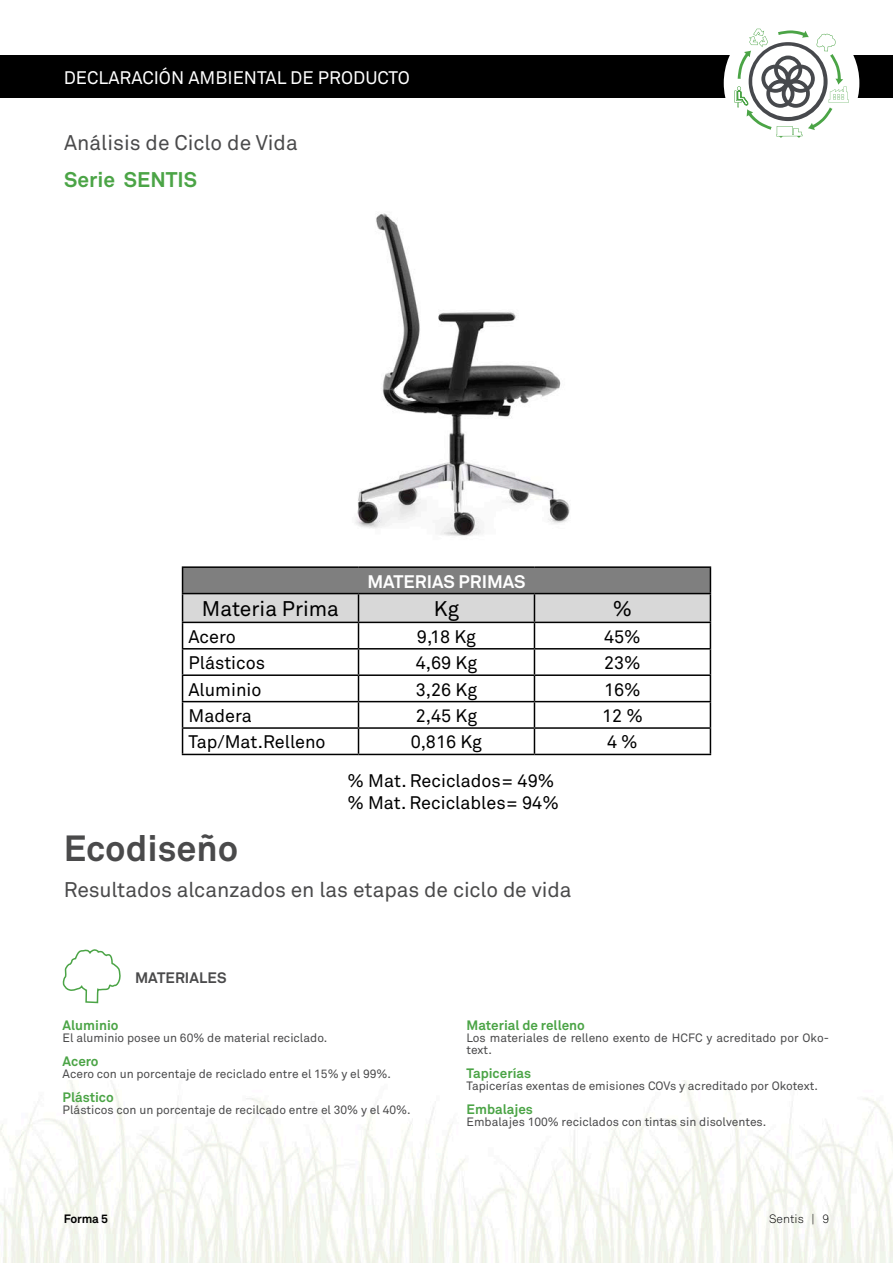
<style>
.page{position:relative;width:893px;height:1263px;background:#fff}
.page>*{position:absolute;margin:0;border:0;box-sizing:border-box;transform-origin:0 0}
.t1{font:700 36px "Akkurat";color:#4a4a4b}
.t2{font:21px "Akkurat";color:#4a4a4b}
.t3{font:21px "Akkurat";color:#000}
.t4{font:700 21px "Akkurat";color:#4ba446}
.t5{font:18px/21.6px "Akkurat";color:#000}
.t6{font:18px "Akkurat";color:#fff}
.t7{font:700 18px "Akkurat";color:#fff}
.t8{font:700 15px "Akkurat";letter-spacing:.005em;color:#4a4a4b}
.t9{font:700 13.5px "Akkurat";color:#4ba446}
.t10{font:12px/12px "Akkurat";color:#4a4a4b}
.t11{font:300 12px "Akkurat";color:#000}
.t12{font:700 12px "Akkurat";letter-spacing:-.02em;color:#000}
</style>
<div class="page">
<img style="left:355px;top:213px;width:215px;height:323px">
<div style="left:0;top:55px;width:893px;height:43px;background:#000"></div>
<div style="left:724px;top:15px;width:135px;height:136px;background:#fff;border-radius:50%"></div>
<svg style="left:735px;top:29px;width:114px;height:109px"></svg>
<img style="left:0;top:1080px;width:893px;height:183px">
<svg style="left:62px;top:949px;width:59px;height:55px"></svg>
<hr style="left:182px;top:754px;width:176px;height:1px;background:#000">
<hr style="left:358px;top:754px;width:176px;height:1px;background:#000">
<hr style="left:534px;top:754px;width:177px;height:1px;background:#000">
<svg style="left:182px;top:568px;width:529px;height:186px"></svg>
<hr style="left:182px;top:566px;width:176px;height:2px;background:#000">
<hr style="left:358px;top:566px;width:176px;height:2px;background:#000">
<hr style="left:534px;top:566px;width:177px;height:2px;background:#000">
<hr style="left:182px;top:593px;width:176px;height:1px;background:#000">
<hr style="left:358px;top:593px;width:176px;height:1px;background:#000">
<hr style="left:534px;top:593px;width:177px;height:1px;background:#000">
<h3 class="t6" style="left:64px;top:66px;width:347px">DECLARACIÓN AMBIENTAL DE PRODUCTO</h3>
<h2 class="t2" style="left:64px;top:130px;width:235px">Análisis de Ciclo de Vida</h2>
<h2 class="t4" style="left:64px;top:166px;width:134px">Serie SENTIS</h2>
<h3 class="t7" style="left:367px;top:570px;width:160px">MATERIAS PRIMAS</h3>
<h2 class="t3" style="left:202px;top:596px;width:139px">Materia Prima</h2>
<h2 class="t3" style="left:434px;top:596px;width:27px">Kg</h2>
<h2 class="t3" style="left:613px;top:596px;width:21px">%</h2>
<h3 class="t5" style="left:189px;top:625px;width:49px">Acero</h3>
<h3 class="t5" style="left:417px;top:625px;width:61px">9,18 Kg</h3>
<h3 class="t5" style="left:604px;top:625px;width:38px">45%</h3>
<h3 class="t5" style="left:189px;top:652px;width:78px">Plásticos</h3>
<h3 class="t5" style="left:416px;top:652px;width:63px">4,69 Kg</h3>
<h3 class="t5" style="left:604px;top:652px;width:38px">23%</h3>
<h3 class="t5" style="left:189px;top:678px;width:75px">Aluminio</h3>
<h3 class="t5" style="left:416px;top:678px;width:63px">3,26 Kg</h3>
<h3 class="t5" style="left:604px;top:678px;width:38px">16%</h3>
<h3 class="t5" style="left:189px;top:705px;width:65px">Madera</h3>
<h3 class="t5" style="left:416px;top:705px;width:63px">2,45 Kg</h3>
<h3 class="t5" style="left:602px;top:705px;width:42px">12 %</h3>
<h3 class="t5" style="left:189px;top:731px;width:139px">Tap/Mat.Relleno</h3>
<h3 class="t5" style="left:411px;top:731px;width:73px">0,816 Kg</h3>
<h3 class="t5" style="left:607px;top:731px;width:32px">4 %</h3>
<h3 class="t5" style="left:348px;top:770px;width:213px">% Mat. Reciclados= 49% % Mat. Reciclables= 94%</h3>
<h1 class="t1" style="left:64px;top:826px;width:176px">Ecodiseño</h1>
<h2 class="t2" style="left:64px;top:876px;width:509px">Resultados alcanzados en las etapas de ciclo de vida</h2>
<p class="t8" style="left:135px;top:968px;width:93px">MATERIALES</p>
<p class="t9" style="left:63px;top:1016px;width:57px">Aluminio</p>
<p class="t10" style="left:63px;top:1031px;width:266px">El aluminio posee un 60% de material reciclado.</p>
<p class="t9" style="left:63px;top:1052px;width:38px">Acero</p>
<p class="t10" style="left:63px;top:1067px;width:330px">Acero con un porcentaje de reciclado entre el 15% y el 99%.</p>
<p class="t9" style="left:63px;top:1088px;width:53px">Plástico</p>
<p class="t10" style="left:63px;top:1103px;width:350px">Plásticos con un porcentaje de recilcado entre el 30% y el 40%.</p>
<p class="t9" style="left:467px;top:1016px;width:120px">Material de relleno</p>
<p class="t10" style="left:467px;top:1031px;width:364px">Los materiales de relleno exento de HCFC y acreditado por Oko&shy;text.</p>
<p class="t9" style="left:467px;top:1064px;width:66px">Tapicerías</p>
<p class="t10" style="left:467px;top:1079px;width:353px">Tapicerías exentas de emisiones COVs y acreditado por Okotext.</p>
<p class="t9" style="left:467px;top:1100px;width:68px">Embalajes</p>
<p class="t10" style="left:467px;top:1115px;width:301px">Embalajes 100% reciclados con tintas sin disolventes.</p>
<p class="t12" style="left:64px;top:1211px;width:46px">Forma 5</p>
<p class="t11" style="left:769px;top:1211px;width:62px">Sentis | 9</p>
</div>
